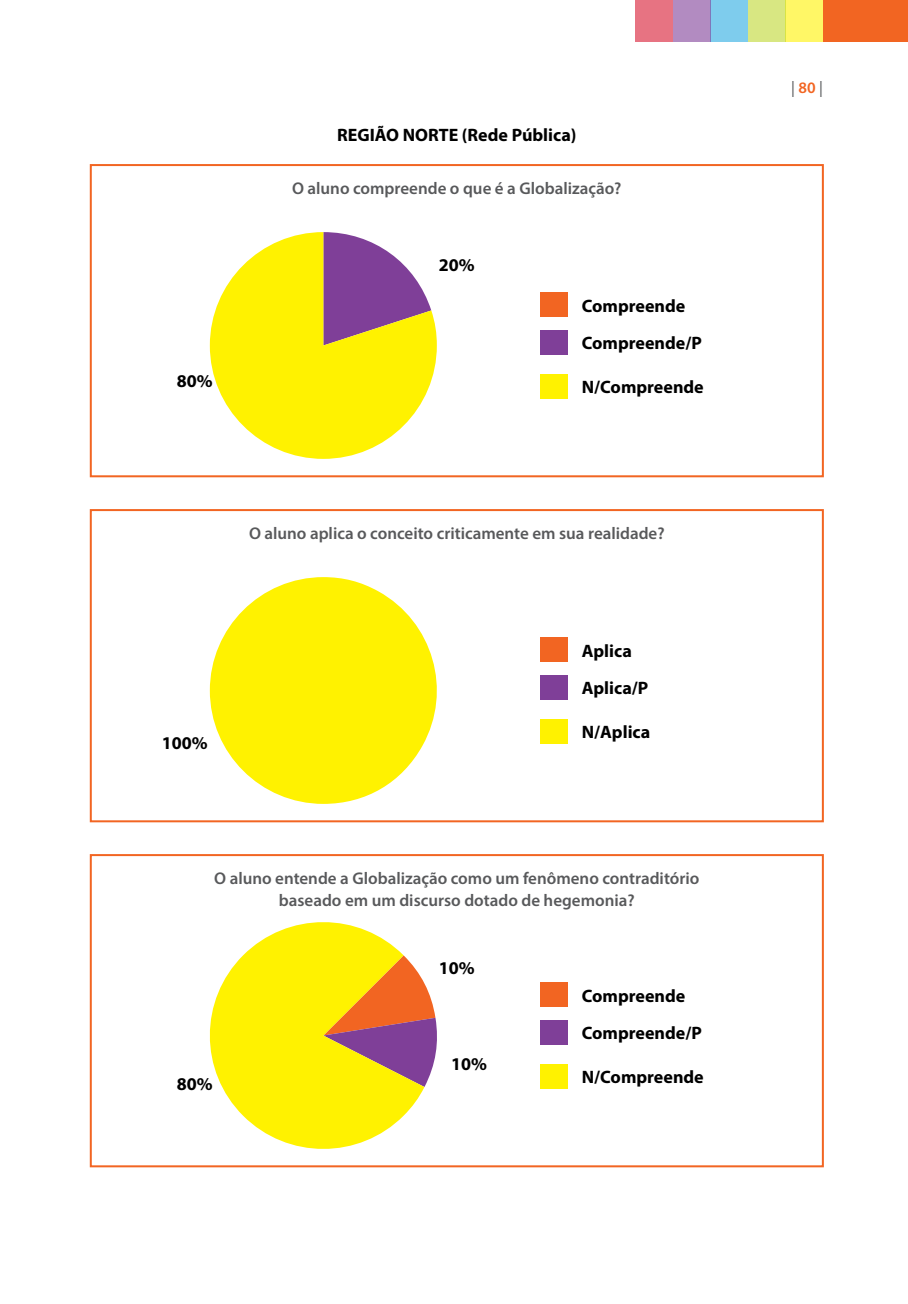
<style>
.page{position:relative;width:908px;height:1304px;background:#fff}
.page>*{position:absolute;margin:0;border:0;box-sizing:border-box;transform-origin:0 0}
.t1{font:700 18px/37.6px "Myriad Pro";color:#000}
.t2{font:600 17px/22px "Myriad Pro";color:#58595b;text-align:center}
.t3{font:16px "Myriad Pro";color:#58595b}
.s1{font-weight:600;color:#f26522}
</style>
<div class="page">
<div style="left:785px;top:0;width:37px;height:42px;background:#fff766"></div>
<div style="left:747px;top:0;width:38px;height:42px;background:#d8e782"></div>
<div style="left:710px;top:0;width:37px;height:42px;background:#7ecced"></div>
<div style="left:672px;top:0;width:38px;height:42px;background:#b28bc1"></div>
<div style="left:635px;top:0;width:37px;height:42px;background:#e77382"></div>
<div style="left:822px;top:0;width:85px;height:42px;background:#f26522"></div>
<div style="left:90px;top:164px;width:733px;height:313px;border:2px solid #f26522"></div>
<div style="left:540px;top:292px;width:27px;height:25px;background:#f26522"></div>
<div style="left:540px;top:330px;width:27px;height:25px;background:#7f3f98"></div>
<div style="left:540px;top:374px;width:27px;height:24px;background:#fff200"></div>
<svg style="left:210px;top:232px;width:226px;height:227px;fill:#fff200"></svg>
<div style="left:90px;top:509px;width:733px;height:313px;border:2px solid #f26522"></div>
<div style="left:540px;top:637px;width:27px;height:25px;background:#f26522"></div>
<div style="left:540px;top:675px;width:27px;height:25px;background:#7f3f98"></div>
<div style="left:540px;top:719px;width:27px;height:24px;background:#fff200"></div>
<svg style="left:210px;top:577px;width:227px;height:227px;fill:#fff200"></svg>
<div style="left:90px;top:854px;width:733px;height:313px;border:2px solid #f26522"></div>
<div style="left:540px;top:982px;width:27px;height:25px;background:#f26522"></div>
<div style="left:540px;top:1020px;width:27px;height:25px;background:#7f3f98"></div>
<div style="left:540px;top:1064px;width:27px;height:24px;background:#fff200"></div>
<svg style="left:424px;top:983px;width:13px;height:104px"></svg>
<svg style="left:209px;top:922px;width:215px;height:227px;fill:#fff200"></svg>
<p class="t1" style="left:337px;top:116px;width:241px">REGIÃO NORTE (Rede Pública)</p>
<p class="t2" style="left:292px;top:177px;width:331px">O aluno compreende o que é a Globalização?</p>
<p class="t1" style="left:177px;top:362px;width:37px">80%</p>
<p class="t1" style="left:438px;top:246px;width:37px">20%</p>
<p class="t1" style="left:581px;top:286px;width:121px">Compreende<br>Compreende/P</p>
<p class="t1" style="left:581px;top:367px;width:123px">N/Compreende</p>
<p class="t1" style="left:162px;top:724px;width:47px">100%</p>
<p class="t2" style="left:249px;top:522px;width:417px">O aluno aplica o conceito criticamente em sua realidade?</p>
<p class="t1" style="left:581px;top:631px;width:68px">Aplica<br>Aplica/P</p>
<p class="t1" style="left:581px;top:712px;width:70px">N/Aplica</p>
<p class="t2" style="left:214px;top:867px;width:486px">O aluno entende a Globalização como um fenômeno contraditório baseado em um discurso dotado de hegemonia?</p>
<p class="t1" style="left:177px;top:1065px;width:37px">80%</p>
<p class="t1" style="left:438px;top:948px;width:37px">10%</p>
<p class="t1" style="left:451px;top:1045px;width:37px">10%</p>
<p class="t1" style="left:581px;top:976px;width:121px">Compreende<br>Compreende/P</p>
<p class="t1" style="left:581px;top:1057px;width:123px">N/Compreende</p>
<p class="t3" style="left:790px;top:78px;width:33px">|<span class="s1">80</span>|</p>
</div>
